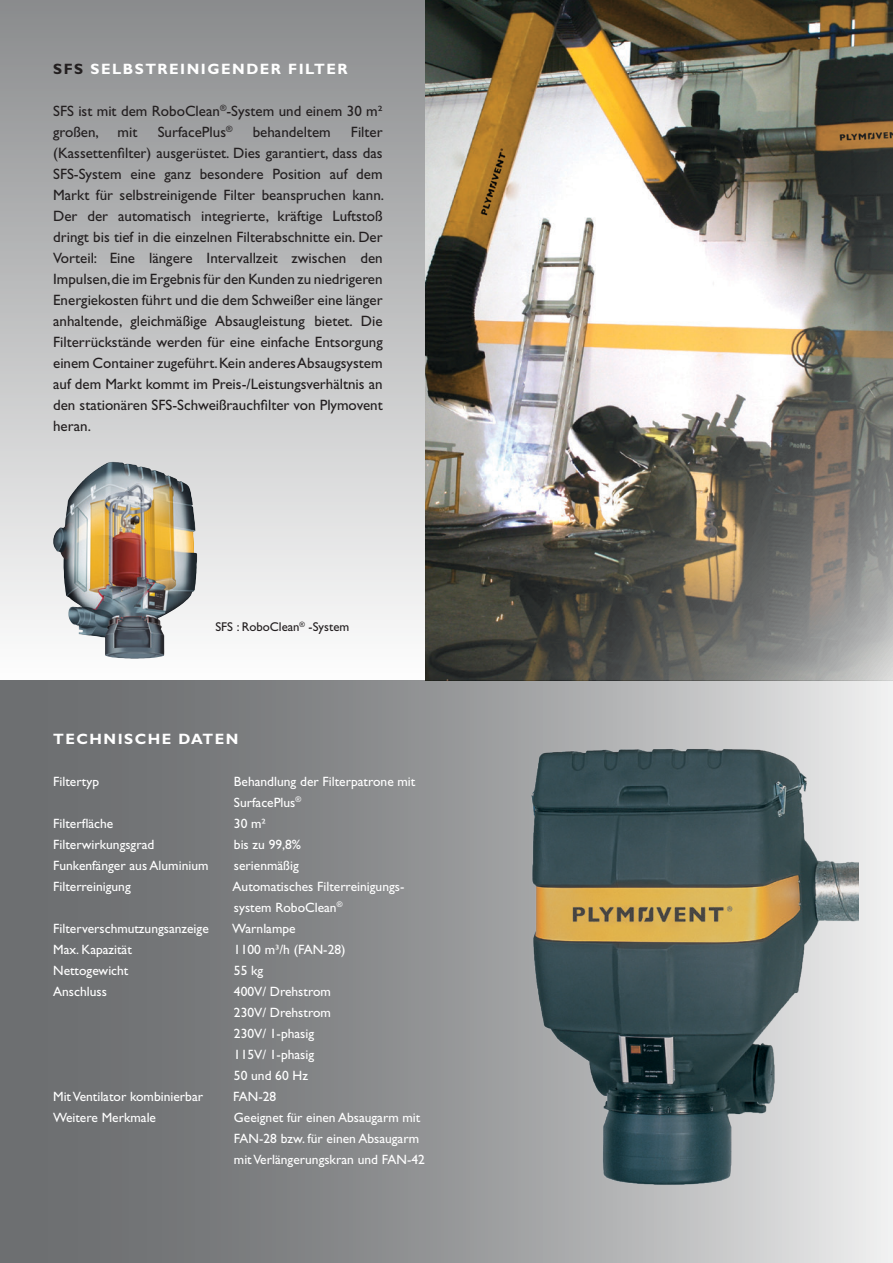
<style>
.page{position:relative;width:893px;height:1263px;background:#fff}
.page>*{position:absolute;margin:0;border:0;box-sizing:border-box;transform-origin:0 0}
.t1{font:15px/21px "Gill Sans Std";color:#231f20}
.t2{font:700 15px "Gill Sans Std";letter-spacing:.1em;color:#fff}
.t3{font:13.5px/21px "Gill Sans Std";color:#fff}
.t4{font:12.75px "Gill Sans Std";color:#231f20}
.s1{color:#231f20}
</style>
<div class="page">
<svg style="left:0;top:680px;width:893px;height:583px;background:#8c8d8f"></svg>
<div style="left:0;top:0;width:425px;height:680px;background:linear-gradient(to bottom,#898b8d,#fdfdfd)"></div>
<img style="left:521px;top:706px;width:338px;height:488px">
<img style="left:52px;top:463px;width:145px;height:196px">
<img style="left:425px;top:0;width:468px;height:680px">
<p class="t2" style="left:53px;top:60px;width:296px"><span class="s1">SFS</span> SELBSTREINIGENDER FILTER</p>
<p class="t1" style="left:53px;top:101px;width:331px">SFS ist mit dem RoboClean<sup>®</sup>-System und einem 30 m² großen, mit</p>
<p class="t1" style="left:158px;top:122px;width:76px">SurfacePlus<sup>®</sup></p>
<p class="t1" style="left:253px;top:122px;width:79px">behandeltem</p>
<p class="t1" style="left:53px;top:122px;width:333px;text-align:justify;text-indent:298px">Filter (Kassettenfilter) ausgerüstet. Dies garantiert, dass das SFS-System eine ganz besondere Position auf dem Markt für selbstreinigende Filter beanspruchen kann.<br>Der der automatisch integrierte, kräftige Luftstoß dringt bis tief in die einzelnen Filterabschnitte ein. Der Vorteil: Eine längere Intervallzeit zwischen den Impulsen, die im Ergebnis für den Kunden zu niedrigeren Energiekosten führt und die dem Schweißer eine länger anhaltende, gleichmäßige Absaugleistung bietet. Die Filterrückstände werden für eine einfache Entsorgung einem Container zugeführt. Kein anderes Absaugsystem auf dem Markt kommt im Preis-/Leistungsverhältnis an den stationären SFS-Schweißrauchfilter von Plymovent heran.</p>
<p class="t4" style="left:215px;top:620px;width:135px">SFS : RoboClean<sup>®</sup> -System</p>
<p class="t2" style="left:53px;top:730px;width:187px">TECHNISCHE DATEN</p>
<p class="t3" style="left:53px;top:771px;width:47px">Filtertyp</p>
<p class="t3" style="left:234px;top:771px;width:183px">Behandlung der Filterpatrone mit<br>SurfacePlus<sup>®</sup></p>
<p class="t3" style="left:53px;top:813px;width:62px">Filterfläche</p>
<p class="t3" style="left:234px;top:813px;width:34px">30 m²</p>
<p class="t3" style="left:53px;top:834px;width:103px">Filterwirkungsgrad</p>
<p class="t3" style="left:234px;top:834px;width:69px">bis zu 99,8%</p>
<p class="t3" style="left:53px;top:855px;width:157px">Funkenfänger aus Aluminium</p>
<p class="t3" style="left:234px;top:855px;width:66px">serienmäßig</p>
<p class="t3" style="left:53px;top:876px;width:79px">Filterreinigung</p>
<p class="t3" style="left:233px;top:876px;width:173px">Automatisches Filterreinigungs&shy;system RoboClean<sup>®</sup></p>
<p class="t3" style="left:53px;top:918px;width:157px">Filterverschmutzungsanzeige</p>
<p class="t3" style="left:232px;top:918px;width:65px">Warnlampe</p>
<p class="t3" style="left:53px;top:939px;width:80px">Max. Kapazität</p>
<p class="t3" style="left:234px;top:939px;width:113px">1100 m³/h (FAN-28)</p>
<p class="t3" style="left:53px;top:960px;width:77px">Nettogewicht</p>
<p class="t3" style="left:234px;top:960px;width:31px">55 kg</p>
<p class="t3" style="left:53px;top:981px;width:55px">Anschluss</p>
<p class="t3" style="left:234px;top:981px;width:98px">400V/ Drehstrom<br>230V/ Drehstrom<br>230V/ 1-phasig<br>115V/ 1-phasig<br>50 und 60 Hz</p>
<p class="t3" style="left:53px;top:1086px;width:151px">Mit Ventilator kombinierbar</p>
<p class="t3" style="left:233px;top:1086px;width:45px">FAN-28</p>
<p class="t3" style="left:53px;top:1107px;width:104px">Weitere Merkmale</p>
<p class="t3" style="left:234px;top:1107px;width:192px">Geeignet für einen Absaugarm mit<br>FAN-28 bzw. für einen Absaugarm mit Verlängerungskran und FAN-42</p>
</div>
